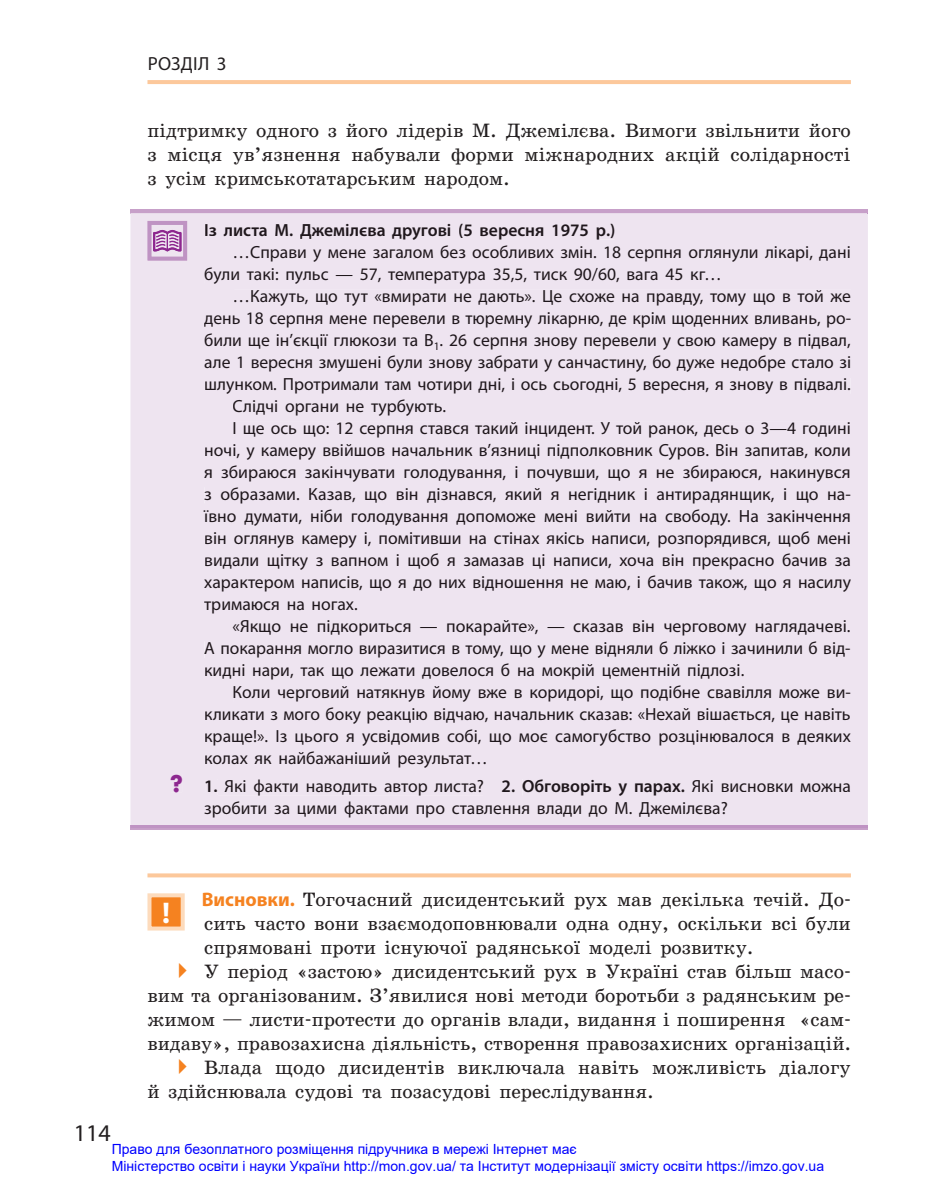
<style>
.page{position:relative;width:936px;height:1191px;background:#fff}
.page>*{position:absolute;margin:0;border:0;box-sizing:border-box;transform-origin:0 0}
.t1{font:700 30px "Myriad Pro";color:#fff}
.t2{font:24px "Myriad Pro";color:#231f20}
.t3{font:19.6px/24px "School Book C";color:#231f20;text-align:justify}
.t4{font:19px "Myriad Pro";letter-spacing:.015em;color:#231f20}
.t5{font:17.6px/22px "Myriad Pro";color:#1f171c}
.t6{font:600 17.6px "Myriad Pro";color:#1f171c}
.t7{font:14px/16.8px "Arial";color:#00f}
.s1{font-family:"Futuris C";font-weight:700;font-size:24px;color:#8d278f}
.s2{font-weight:600}
.s3{font-family:"Myriad Pro";font-weight:700;color:#f58220}
</style>
<div class="page">
<hr style="left:147px;top:80px;width:703px;height:4px;background:#fcc89b">
<hr style="left:130px;top:209px;width:737px;height:4px;background:#c7a0c9">
<hr style="left:130px;top:825px;width:737px;height:4px;background:#c7a0c9">
<svg style="left:147px;top:873px;width:703px;height:4px;fill:#fcc89b"></svg>
<div style="left:149px;top:895px;width:34px;height:33px;background:#f58220"></div>
<div style="left:147px;top:893px;width:38px;height:37px;border:4px solid #fddbbc"></div>
<div style="left:130px;top:213px;width:737px;height:612px;background:#eee4f0"></div>
<hr style="left:130px;top:825px;width:737px;height:3px;background:#bf93c3">
<svg style="left:147px;top:221px;width:40px;height:39px"></svg>
<div style="left:205px;top:224px;width:11px;height:12px;background:#eee4f0"></div>
<div style="left:224px;top:227px;width:43px;height:9px;background:#eee4f0"></div>
<div style="left:275px;top:224px;width:18px;height:12px;background:#eee4f0"></div>
<div style="left:300px;top:224px;width:150px;height:16px;background:#eee4f0"></div>
<div style="left:459px;top:224px;width:13px;height:14px;background:#eee4f0"></div>
<div style="left:481px;top:227px;width:62px;height:12px;background:#eee4f0"></div>
<div style="left:553px;top:224px;width:35px;height:12px;background:#eee4f0"></div>
<div style="left:597px;top:224px;width:17px;height:15px;background:#eee4f0"></div>
<div style="left:234px;top:245px;width:616px;height:17px;background:#eee4f0"></div>
<div style="left:205px;top:267px;width:514px;height:17px;background:#eee4f0"></div>
<div style="left:234px;top:290px;width:616px;height:16px;background:#eee4f0"></div>
<div style="left:204px;top:312px;width:646px;height:16px;background:#eee4f0"></div>
<div style="left:205px;top:333px;width:228px;height:15px;background:#eee4f0"></div>
<svg style="left:435px;top:343px;width:2px;height:7px"></svg>
<div style="left:440px;top:334px;width:410px;height:16px;background:#eee4f0"></div>
<div style="left:205px;top:355px;width:645px;height:17px;background:#eee4f0"></div>
<div style="left:205px;top:378px;width:645px;height:16px;background:#eee4f0"></div>
<div style="left:233px;top:399px;width:212px;height:17px;background:#eee4f0"></div>
<div style="left:234px;top:422px;width:616px;height:15px;background:#eee4f0"></div>
<div style="left:205px;top:444px;width:645px;height:16px;background:#eee4f0"></div>
<div style="left:204px;top:465px;width:646px;height:17px;background:#eee4f0"></div>
<div style="left:205px;top:487px;width:645px;height:16px;background:#eee4f0"></div>
<div style="left:204px;top:509px;width:646px;height:17px;background:#eee4f0"></div>
<div style="left:205px;top:531px;width:645px;height:17px;background:#eee4f0"></div>
<div style="left:205px;top:553px;width:645px;height:17px;background:#eee4f0"></div>
<div style="left:204px;top:575px;width:646px;height:17px;background:#eee4f0"></div>
<div style="left:204px;top:601px;width:153px;height:12px;background:#eee4f0"></div>
<div style="left:233px;top:620px;width:617px;height:16px;background:#eee4f0"></div>
<div style="left:205px;top:641px;width:645px;height:17px;background:#eee4f0"></div>
<div style="left:205px;top:663px;width:538px;height:16px;background:#eee4f0"></div>
<div style="left:234px;top:685px;width:616px;height:17px;background:#eee4f0"></div>
<div style="left:205px;top:707px;width:645px;height:17px;background:#eee4f0"></div>
<div style="left:205px;top:729px;width:645px;height:17px;background:#eee4f0"></div>
<div style="left:205px;top:751px;width:280px;height:17px;background:#eee4f0"></div>
<div style="left:171px;top:774px;width:11px;height:18px;background:#eee4f0"></div>
<div style="left:206px;top:780px;width:11px;height:12px;background:#eee4f0"></div>
<div style="left:218px;top:779px;width:265px;height:16px;background:#eee4f0"></div>
<div style="left:484px;top:780px;width:30px;height:12px;background:#eee4f0"></div>
<div style="left:522px;top:779px;width:162px;height:16px;background:#eee4f0"></div>
<div style="left:685px;top:779px;width:165px;height:13px;background:#eee4f0"></div>
<div style="left:205px;top:801px;width:522px;height:16px;background:#eee4f0"></div>
<p class="t4" style="left:148px;top:52px;width:81px">РОЗДІЛ 3</p>
<p class="t3" style="left:147px;top:119px;width:705px">підтримку одного з його лідерів М. Джемілєва. Вимоги звільнити його з місця ув’язнення набували форми міжнародних акцій солідарності з усім кримськотатарським народом.</p>
<p class="t6" style="left:204px;top:219px;width:413px">Із листа М. Джемілєва другові (5 вересня 1975 р.)</p>
<p class="t5" style="left:204px;top:241px;width:648px;text-indent:28px">…Справи у мене загалом без особливих змін. 18 серпня оглянули лікарі, дані були такі: пульс — 57, температура 35,5, тиск 90/60, вага 45 кг…</p>
<p class="t5" style="left:232px;top:285px;width:619px">…Кажуть, що тут «вмирати не дають». Це схоже на правду, тому що в той же</p>
<p class="t5" style="left:204px;top:307px;width:648px">день 18 серпня мене перевели в тюремну лікарню, де крім щоденних вливань, ро-</p>
<p class="t5" style="left:204px;top:329px;width:648px">били ще ін’єкції глюкози та В<sub>1</sub>. 26 серпня знову перевели у свою камеру в підвал,</p>
<p class="t5" style="left:204px;top:351px;width:648px">але 1 вересня змушені були знову забрати у санчастину, бо дуже недобре стало зі</p>
<p class="t5" style="left:204px;top:373px;width:648px">шлунком. Протримали там чотири дні, і ось сьогодні, 5 вересня, я знову в підвалі.</p>
<p class="t5" style="left:232px;top:395px;width:215px">Слідчі органи не турбують.</p>
<p class="t5" style="left:232px;top:417px;width:620px">І ще ось що: 12 серпня стався такий інцидент. У той ранок, десь о 3—4 годині</p>
<p class="t5" style="left:204px;top:439px;width:648px">ночі, у камеру ввійшов начальник в’язниці підполковник Суров. Він запитав, коли</p>
<p class="t5" style="left:204px;top:461px;width:648px">я збираюся закінчувати голодування, і почувши, що я не збираюся, накинувся</p>
<p class="t5" style="left:204px;top:483px;width:648px">з образами. Казав, що він дізнався, який я негідник і антирадянщик, і що на-</p>
<p class="t5" style="left:204px;top:505px;width:648px">ївно думати, ніби голодування допоможе мені вийти на свободу. На закінчення</p>
<p class="t5" style="left:204px;top:527px;width:648px">він оглянув камеру і, помітивши на стінах якісь написи, розпорядився, щоб мені</p>
<p class="t5" style="left:204px;top:549px;width:648px">видали щітку з вапном і щоб я замазав ці написи, хоча він прекрасно бачив за</p>
<p class="t5" style="left:204px;top:571px;width:648px">характером написів, що я до них відношення не маю, і бачив також, що я насилу</p>
<p class="t5" style="left:204px;top:593px;width:155px">тримаюся на ногах.</p>
<p class="t5" style="left:232px;top:615px;width:619px">«Якщо не підкориться — покарайте», — сказав він черговому наглядачеві.</p>
<p class="t5" style="left:204px;top:637px;width:648px">А покарання могло виразитися в тому, що у мене відняли б ліжко і зачинили б від-</p>
<p class="t5" style="left:204px;top:659px;width:541px">кидні нари, так що лежати довелося б на мокрій цементній підлозі.</p>
<p class="t5" style="left:232px;top:681px;width:619px">Коли черговий натякнув йому вже в коридорі, що подібне свавілля може ви-</p>
<p class="t5" style="left:204px;top:703px;width:647px">кликати з мого боку реакцію відчаю, начальник сказав: «Нехай вішається, це навіть</p>
<p class="t5" style="left:204px;top:725px;width:648px">краще!». Із цього я усвідомив собі, що моє самогубство розцінювалося в деяких</p>
<p class="t5" style="left:204px;top:747px;width:285px">колах як найбажаніший результат…</p>
<p class="t5" style="left:204px;top:774px;width:648px;text-indent:-34px"><span class="s1">?</span> <span class="s2">1.</span> Які факти наводить автор листа? <span class="s2">2. Обговоріть у парах.</span> Які висновки можна зробити за цими фактами про ставлення влади до М. Джемілєва?</p>
<h2 class="t2" style="left:74px;top:1118px;width:38px">114</h2>
<p class="t3" style="left:202px;top:887px;width:650px"><span class="s3">Висновки.</span> Тогочасний дисидентський рух мав декілька течій. До-</p>
<p class="t3" style="left:204px;top:911px;width:648px">сить часто вони взаємодоповнювали одна одну, оскільки всі були</p>
<p class="t3" style="left:204px;top:935px;width:551px">спрямовані проти існуючої радянської моделі розвитку.</p>
<p class="t3" style="left:204px;top:959px;width:648px">У період «застою» дисидентський рух в Україні став більш масо-</p>
<p class="t3" style="left:147px;top:983px;width:704px">вим та організованим. З’явилися нові методи боротьби з радянським ре-</p>
<p class="t3" style="left:147px;top:1007px;width:705px">жимом — листи-протести до органів влади, видання і поширення «сам-</p>
<p class="t3" style="left:147px;top:1031px;width:705px">видаву», правозахисна діяльність, створення правозахисних організацій.</p>
<p class="t3" style="left:204px;top:1055px;width:648px">Влада щодо дисидентів виключала навіть можливість діалогу</p>
<p class="t3" style="left:147px;top:1079px;width:508px">й здійснювала судові та позасудові переслідування.</p>
<h1 class="t1" style="left:162px;top:893px;width:10px">!</h1>
<p class="t7" style="left:112px;top:1141px;width:713px">Право для безоплатного розміщення підручника в мережі Інтернет має<br>Міністерство освіти і науки України http://mon.gov.ua/ та Інститут модернізації змісту освіти https://imzo.gov.ua</p>
</div>
